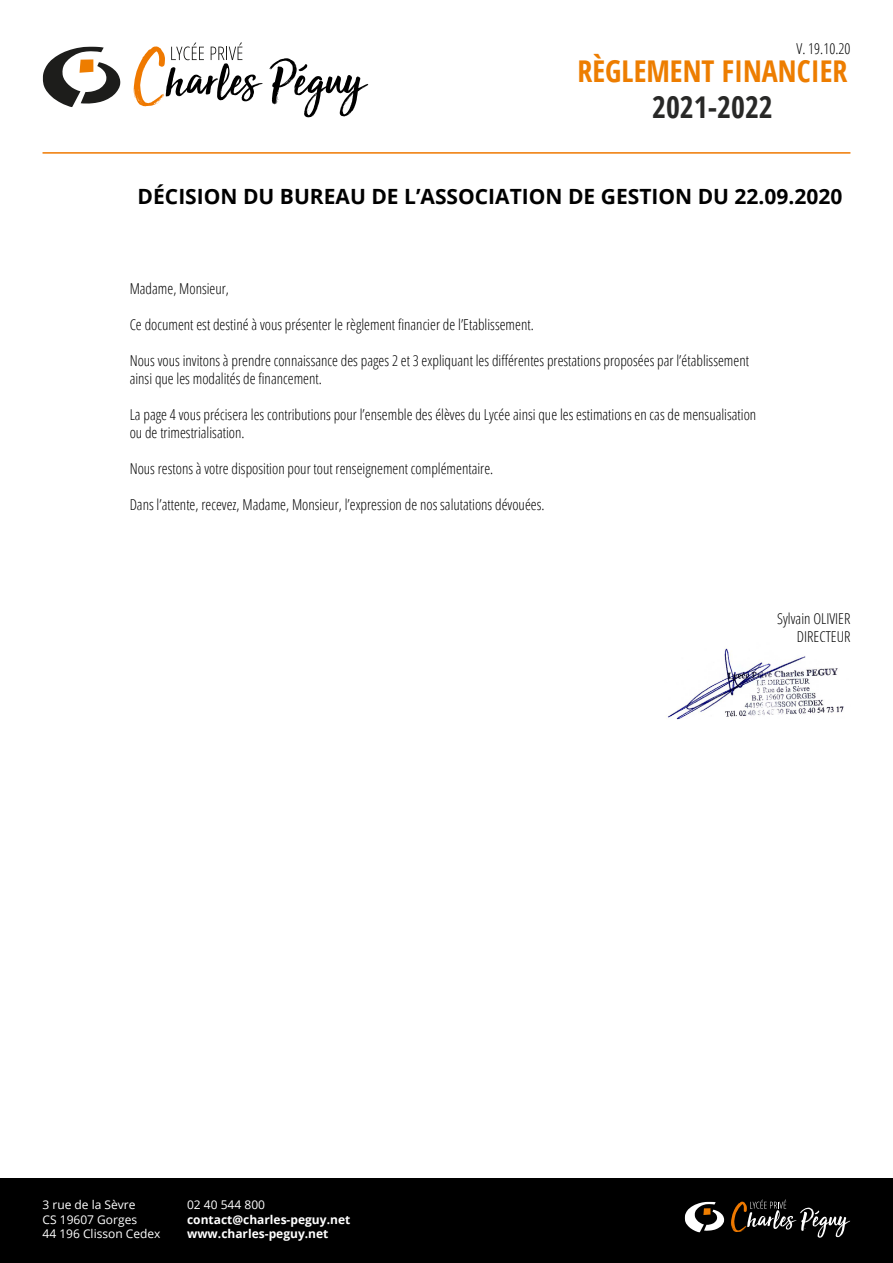
<style>
.page{position:relative;width:893px;height:1263px;background:#fff}
.page>*{position:absolute;margin:0;border:0;box-sizing:border-box;transform-origin:0 0}
.t1{font:700 30px "Open Sans Condensed";color:#ed7d00}
.t2{font:700 30px "Open Sans Condensed";color:#282827}
.t3{font:700 21px "Open Sans";color:#000}
.t4{font:300 15px/18px "Open Sans Condensed";color:#000}
.t5{font:12px/14.4px "Open Sans";color:#fff}
.t6{font:700 12px/14.4px "Open Sans";color:#fff}
</style>
<div class="page">
<svg style="left:43px;top:46px;width:78px;height:61px"></svg>
<svg style="left:269px;top:58px;width:100px;height:60px"></svg>
<svg style="left:134px;top:43px;width:129px;height:63px"></svg>
<div style="left:0;top:1178px;width:893px;height:85px;background:#000"></div>
<svg style="left:685px;top:1201px;width:39px;height:31px"></svg>
<svg style="left:731px;top:1200px;width:119px;height:38px"></svg>
<hr style="left:43px;top:152px;width:807px;height:2px;background:#ef7900">
<img style="left:668px;top:648px;width:176px;height:72px">
<p class="t4" style="left:796px;top:39px;width:55px">V. 19.10.20</p>
<h1 class="t1" style="left:577px;top:50px;width:271px">RÈGLEMENT FINANCIER</h1>
<h1 class="t2" style="left:652px;top:86px;width:122px">2021-2022</h1>
<h2 class="t3" style="left:138px;top:182px;width:706px">DÉCISION DU BUREAU DE L’ASSOCIATION DE GESTION DU 22.09.2020</h2>
<p class="t4" style="left:130px;top:279px;width:101px">Madame, Monsieur,</p>
<p class="t4" style="left:130px;top:315px;width:406px">Ce document est destiné à vous présenter le règlement financier de l’Etablissement.</p>
<p class="t4" style="left:130px;top:351px;width:621px">Nous vous invitons à prendre connaissance des pages 2 et 3 expliquant les différentes prestations proposées par l’établissement ainsi que les modalités de financement.</p>
<p class="t4" style="left:130px;top:405px;width:628px">La page 4 vous précisera les contributions pour l’ensemble des élèves du Lycée ainsi que les estimations en cas de mensualisation ou de trimestrialisation.</p>
<p class="t4" style="left:130px;top:459px;width:365px">Nous restons à votre disposition pour tout renseignement complémentaire.</p>
<p class="t4" style="left:130px;top:495px;width:416px">Dans l’attente, recevez, Madame, Monsieur, l’expression de nos salutations dévouées.</p>
<p class="t4" style="left:777px;top:609px;width:75px;text-align:right">Sylvain OLIVIER<br>DIRECTEUR</p>
<p class="t5" style="left:43px;top:1197px;width:120px">3 rue de la Sèvre<br>CS 19607 Gorges<br>44 196 Clisson Cedex</p>
<p class="t5" style="left:187px;top:1197px;width:80px">02 40 544 800</p>
<p class="t6" style="left:187px;top:1212px;width:165px">contact@charles-peguy.net www.charles-peguy.net</p>
</div>
